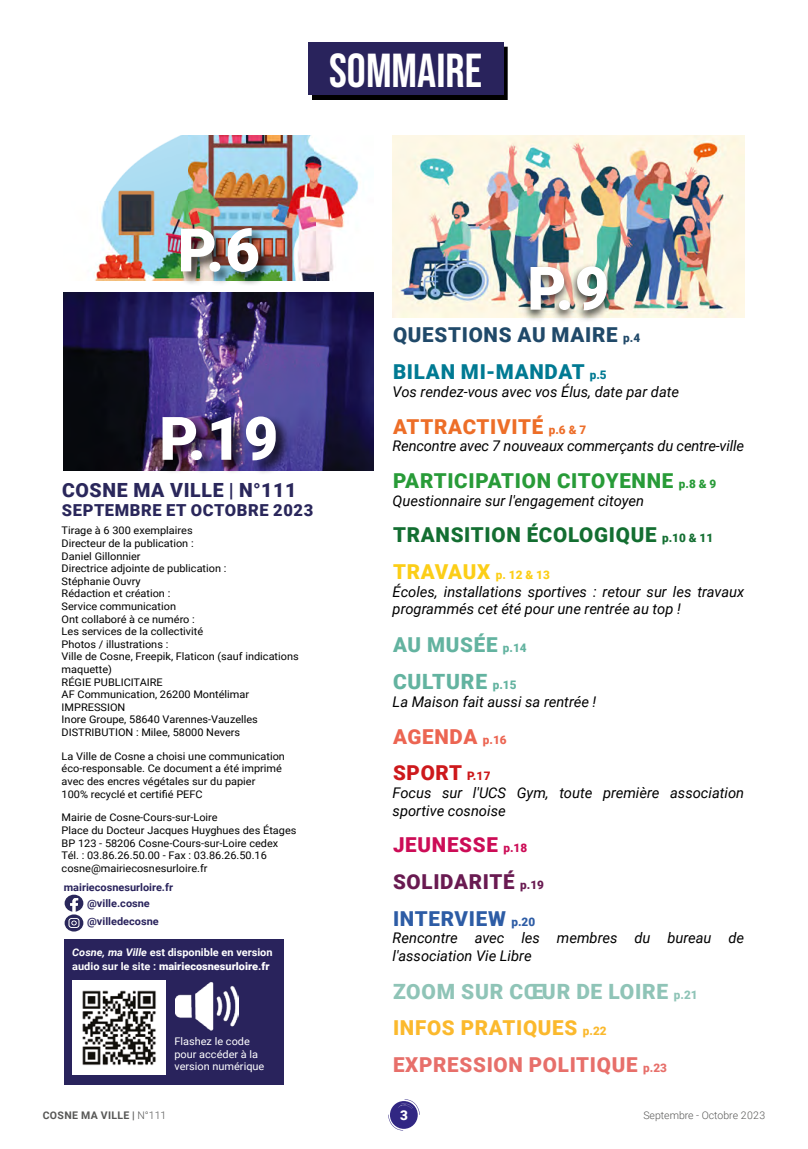
<style>
.page{position:relative;width:808px;height:1149px;background:#fff}
.page>*{position:absolute;margin:0;border:0;box-sizing:border-box;transform-origin:0 0}
.t1{font:900 60px "Roboto";color:#fff}
.t2{font:47.55px "Bebas Neue";color:#fff}
.t3{font:900 21px "Roboto";letter-spacing:.035em;color:#8fc4b7}
.t4{font:900 21px "Roboto";letter-spacing:.035em;color:#63b3a0}
.t5{font:900 20.55px/36.8px "Roboto";letter-spacing:.035em;color:#136e31}
.t6{font:900 20.55px/36.8px "Roboto";letter-spacing:.035em;color:#e76f6a}
.t7{font:900 20.55px/36.8px "Roboto";letter-spacing:.035em;color:#691a51}
.t8{font:900 20.55px/36.8px "Roboto";letter-spacing:.035em;color:#204969}
.t9{font:900 20.55px "Roboto";letter-spacing:.035em;color:#289b38}
.t10{font:900 20.55px/36.8px "Roboto";letter-spacing:.035em;color:#ec6552}
.t11{font:900 20.55px "Roboto";letter-spacing:.035em;color:#ed6e28}
.t12{font:900 20.55px "Roboto";letter-spacing:.035em;color:#63b3a0}
.t13{font:900 19.5px "Roboto";letter-spacing:.035em;color:#2a275b}
.t14{font:900 16.5px "Roboto";letter-spacing:.035em;color:#2a275b}
.t15{font:italic 14.7px/17.5px "Roboto";color:#000}
.t16{font:900 13.5px "Roboto";color:#fff}
.t17{font:10.5px/12.6px "Roboto";color:#000;scale:1.04 1}
.t18{font:700 10.5px/13.5px "Roboto";color:#fff;scale:1.04 1}
.t19{font:700 10.5px/18.1px "Roboto";color:#29235c;scale:1.04 1}
.t20{font:10.5px/12.6px "Roboto";color:#fff;scale:1.04 1}
.t21{font:300 10.5px "Roboto";color:#575756}
.t22{font:700 10.5px "Roboto";letter-spacing:.035em;color:#575756}
.s1{font-style:italic}
.s2{font-weight:900}
.s3{font-size:11.7px}
.s4{color:#007a93}
.s5{font-size:11.7px;color:#007a93}
.s6{font-size:11.7px;color:#ed6e2a}
.s7{color:#fcce17}
.s8{font-size:11.7px;color:#fcce17}
.s9{color:#cd191c}
.s10{font-size:11.7px;color:#cd191c}
.s11{color:#cc0c56}
.s12{font-size:11.7px;color:#cc0c56}
.s13{color:#2d5ca5}
.s14{font-size:11.7px;color:#2d5ca5}
.s15{color:#fbb92d}
.s16{font-size:11.7px;color:#fbb92d}
.s17{font-weight:300}
</style>
<div class="page">
<svg style="left:388px;top:1099px;width:32px;height:31px"></svg>
<img style="left:64px;top:292px;width:310px;height:178px">
<img style="left:93px;top:135px;width:266px;height:146px">
<img style="left:393px;top:135px;width:351px;height:182px">
<div style="left:312px;top:47px;width:196px;height:53px;background:#000"></div>
<div style="left:308px;top:43px;width:195px;height:52px;background:#29235c"></div>
<svg style="left:65px;top:914px;width:18px;height:17px"></svg>
<svg style="left:68px;top:917px;width:11px;height:10px"></svg>
<svg style="left:65px;top:894px;width:18px;height:17px"></svg>
<div style="left:179px;top:225px;width:94px;height:61px;background:#000;opacity:.75"></div>
<div style="left:521px;top:262px;width:93px;height:60px;background:#000;opacity:.8"></div>
<div style="left:160px;top:414px;width:130px;height:61px;background:#000;opacity:.75"></div>
<div style="left:64px;top:939px;width:219px;height:145px;background:#29235c"></div>
<img style="left:72px;top:980px;width:94px;height:94px">
<img style="left:176px;top:982px;width:62px;height:49px">
<h2 class="t2" style="left:329px;top:43px;width:154px">SOMMAIRE</h2>
<h1 class="t1" style="left:178px;top:208px;width:84px">P.6</h1>
<h1 class="t1" style="left:159px;top:396px;width:121px">P.19</h1>
<h3 class="t13" style="left:62px;top:476px;width:236px">COSNE MA VILLE | N°111</h3>
<h3 class="t14" style="left:62px;top:498px;width:253px">SEPTEMBRE ET OCTOBRE 2023</h3>
<p class="t17" style="left:62px;top:523px;width:230px">Tirage à 6 300 exemplaires<br>Directeur de la publication :<br>Daniel Gillonnier<br>Directrice adjointe de publication :<br>Stéphanie Ouvry<br>Rédaction et création :<br>Service communication<br>Ont collaboré à ce numéro :<br>Les services de la collectivité<br>Photos / illustrations :<br>Ville de Cosne, Freepik, Flaticon (sauf indications maquette)<br>RÉGIE PUBLICITAIRE<br>AF Communication, 26200 Montélimar<br>IMPRESSION<br>Inore Groupe, 58640 Varennes-Vauzelles<br>DISTRIBUTION : Milee, 58000 Nevers</p>
<p class="t17" style="left:62px;top:749px;width:216px">La Ville de Cosne a choisi une communication éco-responsable. Ce document a été imprimé avec des encres végétales sur du papier<br>100% recyclé et certifié PEFC</p>
<p class="t17" style="left:62px;top:810px;width:227px">Mairie de Cosne-Cours-sur-Loire<br>Place du Docteur Jacques Huyghues des Étages BP 123 - 58206 Cosne-Cours-sur-Loire cedex Tél. : 03.86.26.50.00 - Fax : 03.86.26.50.16 cosne@mairiecosnesurloire.fr</p>
<p class="t19" style="left:87px;top:893px;width:70px">@ville.cosne @villedecosne</p>
<p class="t19" style="left:64px;top:877px;width:107px">mairiecosnesurloire.fr</p>
<p class="t18" style="left:72px;top:944px;width:194px"><span class="s1">Cosne, ma Ville</span> est disponible en version audio sur le site : <span class="s2">mairiecosnesurloire.fr</span></p>
<p class="t20" style="left:174px;top:1034px;width:88px">Flashez le code pour accéder à la version numérique</p>
<h1 class="t1" style="left:527px;top:246px;width:84px">P.9</h1>
<h3 class="t8" style="left:393px;top:316px;width:249px">QUESTIONS AU MAIRE <span class="s3">p.4<br></span><span class="s4">BILAN MI-MANDAT</span> <span class="s5">p.5</span></h3>
<h3 class="t15" style="left:393px;top:382px;width:288px">Vos rendez-vous avec vos Élus, date par date</h3>
<h3 class="t11" style="left:393px;top:411px;width:195px">ATTRACTIVITÉ <span class="s6">p.6 &amp; 7</span></h3>
<h3 class="t15" style="left:393px;top:436px;width:353px">Rencontre avec 7 nouveaux commerçants du centre-ville</h3>
<h3 class="t9" style="left:393px;top:466px;width:325px">PARTICIPATION CITOYENNE <span class="s3">p.8 &amp; 9</span></h3>
<h3 class="t15" style="left:393px;top:491px;width:253px">Questionnaire sur l'engagement citoyen</h3>
<h3 class="t5" style="left:393px;top:515px;width:322px">TRANSITION ÉCOLOGIQUE <span class="s3">p.10 &amp; 11<br></span><span class="s7">TRAVAUX</span> <span class="s8">p. 12 &amp; 13</span></h3>
<h3 class="t15" style="left:393px;top:582px;width:353px">Écoles, installations sportives : retour sur les travaux programmés cet été pour une rentrée au top !</h3>
<h3 class="t12" style="left:393px;top:630px;width:135px">AU MUSÉE <span class="s3">p.14</span></h3>
<h3 class="t4" style="left:393px;top:667px;width:125px">CULTURE <span class="s3">p.15</span></h3>
<h3 class="t15" style="left:393px;top:692px;width:205px">La Maison fait aussi sa rentrée !</h3>
<h3 class="t10" style="left:393px;top:717px;width:115px">AGENDA <span class="s3">p.16<br></span><span class="s9">SPORT</span> <span class="s10">P.17</span></h3>
<h3 class="t15" style="left:393px;top:783px;width:353px">Focus sur l'UCS Gym, toute première association sportive cosnoise</h3>
<h3 class="t7" style="left:393px;top:825px;width:152px"><span class="s11">JEUNESSE</span> <span class="s12">p.18<br></span>SOLIDARITÉ <span class="s3">p.19<br></span><span class="s13">INTERVIEW</span> <span class="s14">p.20</span></h3>
<h3 class="t15" style="left:393px;top:928px;width:353px">Rencontre avec les membres du bureau de l'association Vie Libre</h3>
<h3 class="t3" style="left:393px;top:976px;width:306px">ZOOM SUR CŒUR DE LOIRE <span class="s3">p.21</span></h3>
<h3 class="t6" style="left:393px;top:1008px;width:275px"><span class="s15">INFOS PRATIQUES</span> <span class="s16">p.22<br></span>EXPRESSION POLITIQUE <span class="s3">p.23</span></h3>
<p class="t22" style="left:43px;top:1107px;width:125px">COSNE MA VILLE | <span class="s17">N°111</span></p>
<p class="t16" style="left:400px;top:1105px;width:9px">3</p>
<p class="t21" style="left:643px;top:1107px;width:123px">Septembre - Octobre 2023</p>
</div>
